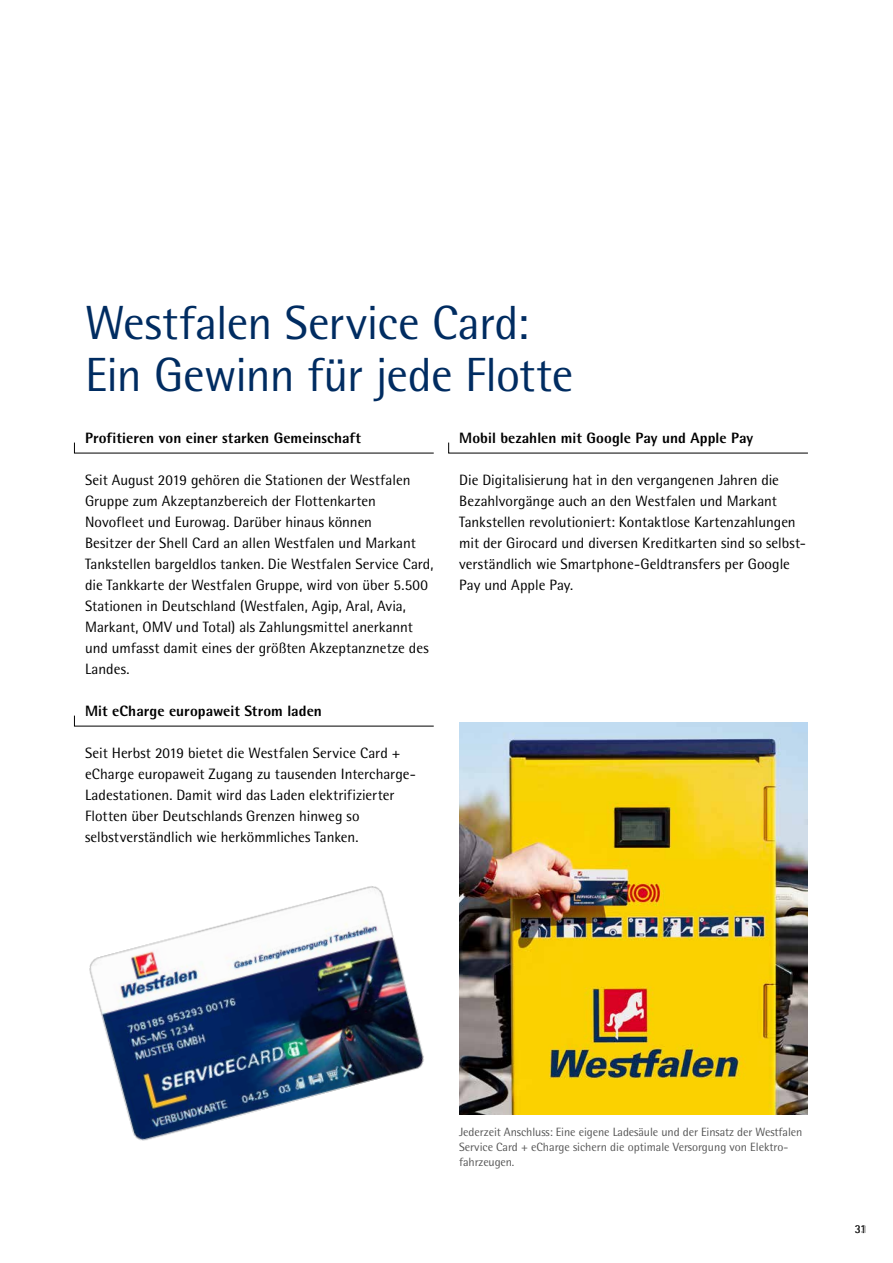
<style>
.page{position:relative;width:893px;height:1263px;background:#fff}
.page>*{position:absolute;margin:0;border:0;box-sizing:border-box;transform-origin:0 0}
.t1{font:48px/52.5px "Rotis Semi Sans Pro";letter-spacing:-.015em;color:#002c61}
.t2{font:15px/21px "Rotis Semi Sans Pro";color:#000}
.t3{font:800 15px "Rotis Semi Sans Pro";color:#000}
.t4{font:12px/15px "Rotis Semi Sans Pro";letter-spacing:-.005em;color:#565656}
.t5{font:12px "Rotis Semi Sans Pro";color:#000}
</style>
<div class="page">
<svg style="left:74px;top:442px;width:360px;height:12px"></svg>
<svg style="left:74px;top:715px;width:360px;height:12px"></svg>
<svg style="left:448px;top:442px;width:360px;height:12px"></svg>
<img style="left:459px;top:723px;width:349px;height:392px">
<img style="left:89px;top:831px;width:398px;height:310px">
<h1 class="t1" style="left:85px;top:296px;width:490px">Westfalen Service Card:<br>Ein Gewinn für jede Flotte</h1>
<p class="t3" style="left:85px;top:428px;width:278px">Profitieren von einer starken Gemeinschaft</p>
<p class="t2" style="left:85px;top:469px;width:350px">Seit August 2019 gehören die Stationen der Westfalen Gruppe zum Akzeptanzbereich der Flottenkarten Novofleet und Eurowag. Darüber hinaus können<br>Besitzer der Shell Card an allen Westfalen und Markant Tankstellen bargeldlos tanken. Die Westfalen Service Card, die Tankkarte der Westfalen Gruppe, wird von über 5.500<br>Stationen in Deutschland (Westfalen, Agip, Aral, Avia, Markant, OMV und Total) als Zahlungsmittel anerkannt und umfasst damit eines der größten Akzeptanznetze des Landes.</p>
<p class="t3" style="left:85px;top:701px;width:238px">Mit eCharge europaweit Strom laden</p>
<p class="t2" style="left:85px;top:742px;width:332px">Seit Herbst 2019 bietet die Westfalen Service Card + eCharge europaweit Zugang zu tausenden Intercharge-Ladestationen. Damit wird das Laden elektrifizierter Flotten über Deutschlands Grenzen hinweg so selbstverständlich wie herkömmliches Tanken.</p>
<p class="t3" style="left:459px;top:428px;width:295px">Mobil bezahlen mit Google Pay und Apple Pay</p>
<p class="t2" style="left:459px;top:469px;width:348px">Die Digitalisierung hat in den vergangenen Jahren die Bezahlvorgänge auch an den Westfalen und Markant Tankstellen revolutioniert: Kontaktlose Kartenzahlungen mit der Girocard und diversen Kreditkarten sind so selbst&shy;verständlich wie Smartphone-Geldtransfers per Google Pay und Apple Pay.</p>
<p class="t4" style="left:459px;top:1124px;width:345px">Jederzeit Anschluss: Eine eigene Ladesäule und der Einsatz der Westfalen<br>Service Card + eCharge sichern die optimale Versorgung von Elektro&shy;fahrzeugen.</p>
<p class="t5" style="left:855px;top:1222px;width:14px">3 31</p>
</div>
